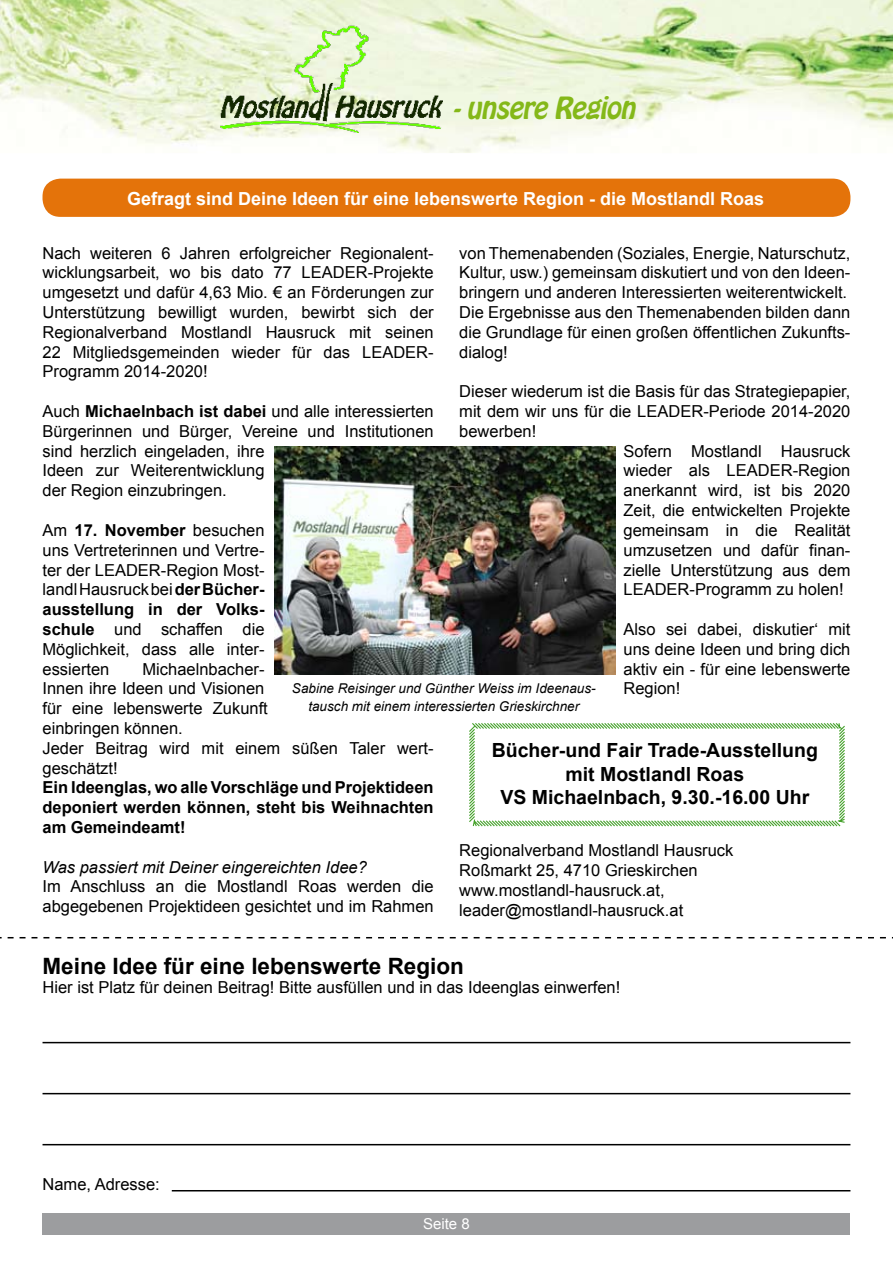
<style>
.page{position:relative;width:893px;height:1263px;background:#fff}
.page>*{position:absolute;margin:0;border:0;box-sizing:border-box;transform-origin:0 0}
.t1{font:italic 27px "Hobo Std";color:#84b819}
.t2{font:700 22.5px "Arial";color:#000}
.t3{font:700 19.5px/23.4px "Arial";color:#000;text-align:center}
.t4{font:700 18px "Arial";color:#fff}
.t5{font:16.5px/19.8px "Arial";color:#000}
.t6{font:700 16.5px/19.8px "Arial";color:#000;text-align:justify}
.t7{font:italic 16.5px "Arial";color:#000}
.t8{font:15px "Arial";color:#fff}
.t9{font:italic 13.5px/18px "Arial";color:#000;text-align:center}
.s1{font-weight:700}
</style>
<div class="page">
<div style="left:43px;top:1213px;width:807px;height:21px;background:#9c9d9f"></div>
<img style="left:0;top:0;width:893px;height:153px">
<img style="left:220px;top:26px;width:222px;height:106px">
<div style="left:43px;top:179px;width:807px;height:38px;background:#e4730a;border-radius:18px"></div>
<img style="left:274px;top:446px;width:341px;height:229px">
<svg style="left:469px;top:723px;width:376px;height:104px"></svg>
<hr style="left:43px;top:1042px;width:807px;height:1px;background:#000">
<hr style="left:43px;top:1093px;width:807px;height:1px;background:#000">
<hr style="left:43px;top:1144px;width:807px;height:1px;background:#000">
<hr style="left:172px;top:1190px;width:678px;height:1px;background:#000">
<svg style="left:0;top:937px;width:893px;height:1px"></svg>
<h1 class="t1" style="left:453px;top:89px;width:191px">-unsere Region</h1>
<p class="t4" style="left:127px;top:186px;width:639px">Gefragt sind Deine Ideen für eine lebenswerte Region - die Mostlandl Roas</p>
<p class="t5" style="left:43px;top:243px;width:393px;text-align:justify">Nach weiteren 6 Jahren erfolgreicher Regionalent&shy;wicklungsarbeit, wo bis dato 77 LEADER-Projekte umgesetzt und dafür 4,63 Mio. € an Förderungen zur Unterstützung bewilligt wurden, bewirbt sich der Regionalverband Mostlandl Hausruck mit seinen 22 Mitgliedsgemeinden wieder für das LEADER-Programm 2014-2020!</p>
<p class="t5" style="left:43px;top:402px;width:393px">Auch <span class="s1">Michaelnbach ist dabei</span> und alle interessierten Bürgerinnen und Bürger, Vereine und Institutionen sind herzlich eingeladen, ihre<br>Ideen zur Weiterentwicklung<br>der Region einzubringen.</p>
<p class="t5" style="left:43px;top:520px;width:224px;text-align:justify">Am <span class="s1">17. November</span> besuchen uns Vertreterinnen und Vertre&shy;ter der LEADER-Region Most&shy;landl Hausruck bei <span class="s1">der Bücher&shy;ausstellung in der Volks&shy;schule</span> und schaffen die Möglichkeit, dass alle inter&shy;essierten</p>
<p class="t5" style="left:459px;top:243px;width:393px">von Themenabenden (Soziales, Energie, Naturschutz, Kultur, usw.) gemeinsam diskutiert und von den Ideen&shy;bringern und anderen Interessierten weiterentwickelt.<br>Die Ergebnisse aus den Themenabenden bilden dann die Grundlage für einen großen öffentlichen Zukunfts&shy;dialog!</p>
<p class="t5" style="left:459px;top:382px;width:393px">Dieser wiederum ist die Basis für das Strategiepapier,</p>
<p class="t5" style="left:459px;top:402px;width:393px">mit dem wir uns für die LEADER-Periode 2014-2020</p>
<p class="t5" style="left:459px;top:421px;width:79px">bewerben!</p>
<p class="t5" style="left:623px;top:441px;width:228px">Sofern Mostlandl Hausruck</p>
<p class="t5" style="left:623px;top:461px;width:228px">wieder als LEADER-Region</p>
<p class="t5" style="left:623px;top:481px;width:228px">anerkannt wird, ist bis 2020</p>
<p class="t5" style="left:623px;top:501px;width:228px">Zeit, die entwickelten Projekte</p>
<p class="t5" style="left:623px;top:520px;width:228px">gemeinsam in die Realität</p>
<p class="t5" style="left:623px;top:540px;width:228px">umzusetzen und dafür finan-</p>
<p class="t5" style="left:623px;top:560px;width:228px">zielle Unterstützung aus dem</p>
<p class="t5" style="left:623px;top:580px;width:222px">LEADER-Programm zu holen!</p>
<p class="t5" style="left:623px;top:619px;width:228px;text-align:justify">Also sei dabei, diskutier‘ mit uns deine Ideen und bring dich aktiv ein - für eine lebenswerte Region!</p>
<p class="t5" style="left:43px;top:659px;width:393px;text-indent:100px">Michaelnbacher-<br>Innen ihre Ideen und Visionen<br>für eine lebenswerte Zukunft<br>einbringen können.<br>Jeder Beitrag wird mit einem süßen Taler wert&shy;geschätzt!</p>
<p class="t6" style="left:43px;top:778px;width:393px">Ein Ideenglas, wo alle Vorschläge und Projektideen deponiert werden können, steht bis Weihnachten am Gemeindeamt!</p>
<p class="t7" style="left:43px;top:856px;width:326px">Was passiert mit Deiner eingereichten Idee?</p>
<p class="t5" style="left:43px;top:877px;width:393px">Im Anschluss an die Mostlandl Roas werden die abgegebenen Projektideen gesichtet und im Rahmen</p>
<p class="t9" style="left:292px;top:680px;width:305px">Sabine Reisinger und Günther Weiss im Ideenaus&shy;tausch mit einem interessierten Grieskirchner</p>
<p class="t3" style="left:492px;top:739px;width:328px">Bücher-und Fair Trade-Ausstellung mit Mostlandl Roas<br>VS Michaelnbach, 9.30.-16.00 Uhr</p>
<p class="t5" style="left:459px;top:841px;width:276px">Regionalverband Mostlandl Hausruck Roßmarkt 25, 4710 Grieskirchen www.mostlandl-hausruck.at, leader@mostlandl-hausruck.at</p>
<h2 class="t2" style="left:43px;top:951px;width:423px">Meine Idee für eine lebenswerte Region</h2>
<p class="t5" style="left:43px;top:978px;width:579px">Hier ist Platz für deinen Beitrag! Bitte ausfüllen und in das Ideenglas einwerfen!</p>
<p class="t5" style="left:43px;top:1174px;width:119px">Name, Adresse:</p>
<p class="t8" style="left:423px;top:1214px;width:48px">Seite 8</p>
</div>
